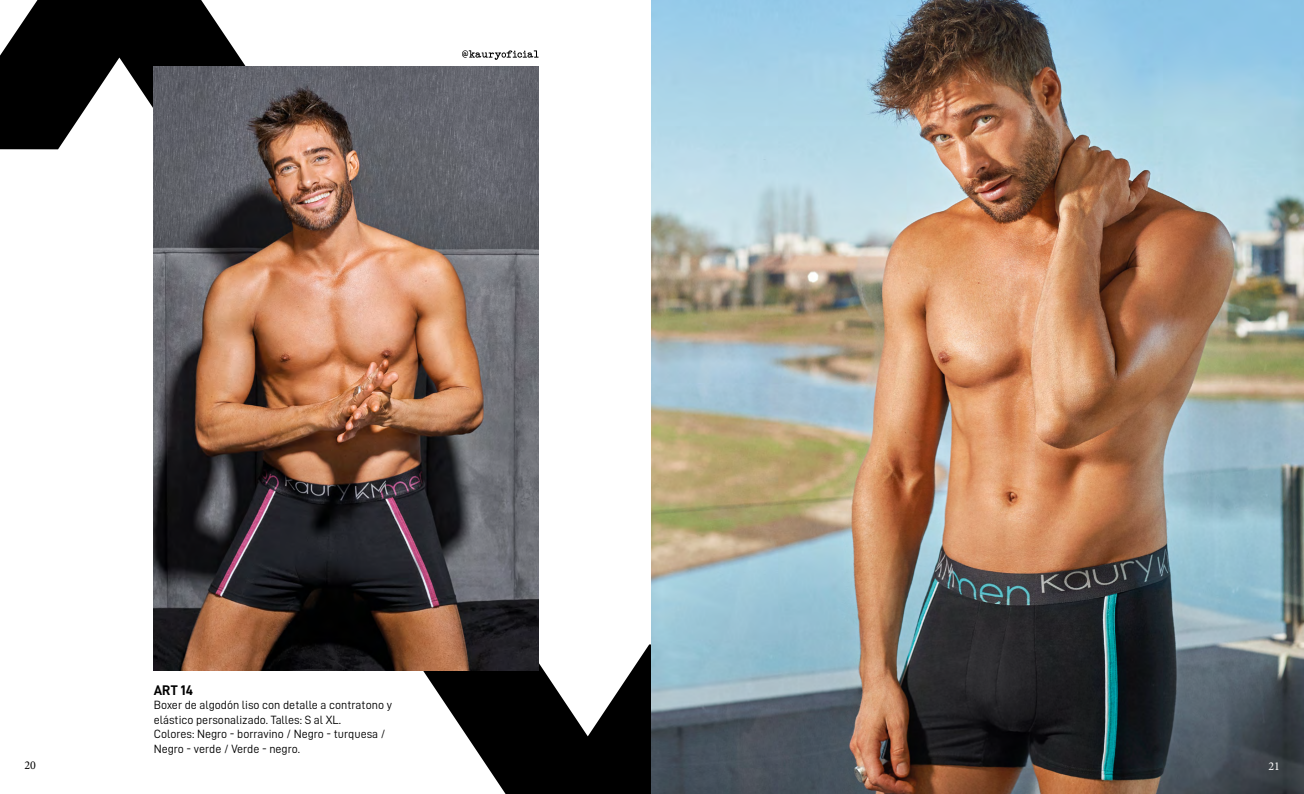
<style>
.page{position:relative;width:1304px;height:794px;background:#fff}
.page>*{position:absolute;margin:0;border:0;box-sizing:border-box;transform-origin:0 0}
.t1{font:14px "D DIN Bold";color:#000}
.t2{font:12px/14.4px "D DIN";color:#000}
.t3{font:12px "Minion Pro";color:#000}
.t4{font:12px "Minion Pro";color:#fff}
</style>
<div class="page">
<svg style="left:406px;top:644px;width:246px;height:150px"></svg>
<svg style="left:0;top:0;width:301px;height:149px;fill:#000"></svg>
<svg style="left:462px;top:50px;width:77px;height:10px"></svg>
<img style="left:154px;top:67px;width:385px;height:603px">
<img style="left:652px;top:0;width:652px;height:794px">
<p class="t3" style="left:24px;top:757px;width:13px">20</p>
<p class="t1" style="left:154px;top:682px;width:41px">ART 14</p>
<p class="t2" style="left:154px;top:698px;width:240px">Boxer de algodón liso con detalle a contratono y elástico personalizado. Talles: S al XL.<br>Colores: Negro - borravino / Negro - turquesa / Negro - verde / Verde - negro.</p>
<p class="t4" style="left:1268px;top:757px;width:13px">21</p>
</div>
